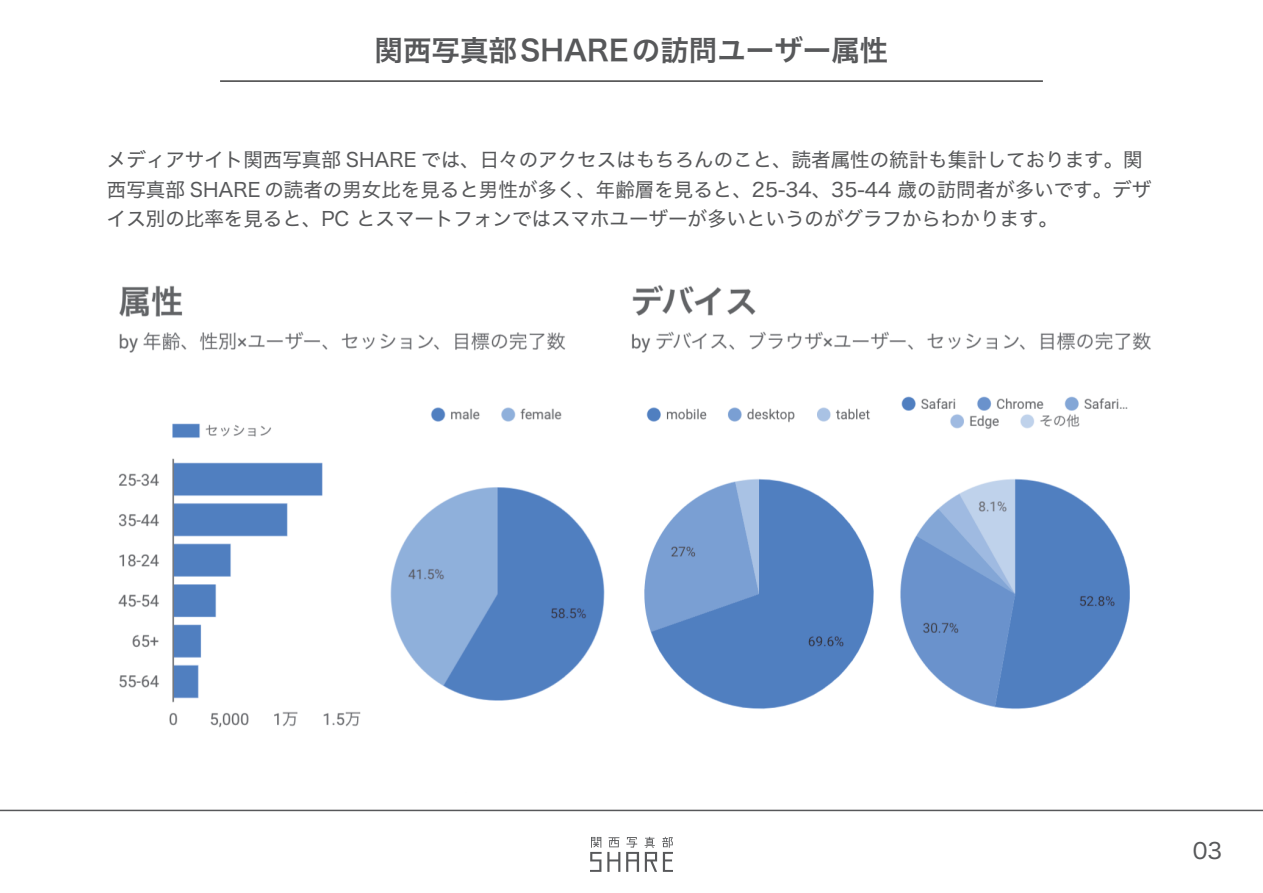
<style>
.page{position:relative;width:1263px;height:893px;background:#fff}
.page>*{position:absolute;margin:0;border:0;box-sizing:border-box;transform-origin:0 0}
.t1{font:28.5px "Hiragino Sans W6";color:#57585a}
.t2{font:21.9px "Hiragino Sans W4";color:#57585a}
.t3{font:19.5px/29.8px "Hiragino Sans W4";color:#57585a}
</style>
<div class="page">
<hr style="left:220px;top:80px;width:823px;height:2px;background:#3e3e3f">
<hr style="left:0;top:810px;width:1263px;height:1px;background:#57585a">
<svg style="left:590px;top:837px;width:30px;height:35px"></svg>
<svg style="left:626px;top:837px;width:13px;height:35px"></svg>
<svg style="left:645px;top:837px;width:28px;height:35px"></svg>
<img style="left:118px;top:285px;width:1033px;height:443px">
<h1 class="t1" style="left:375px;top:24px;width:515px">関西写真部SHAREの訪問ユーザー属性</h1>
<p class="t3" style="left:107px;top:143px;width:1046px">メディアサイト関西写真部 SHARE では、日々のアクセスはもちろんのこと、読者属性の統計も集計しております。関西写真部 SHARE の読者の男女比を見ると男性が多く、年齢層を見ると、25-34、35-44 歳の訪問者が多いです。デザイス別の比率を見ると、PC とスマートフォンではスマホユーザーが多いというのがグラフからわかります。</p>
<p class="t2" style="left:1193px;top:831px;width:31px">03</p>
</div>
